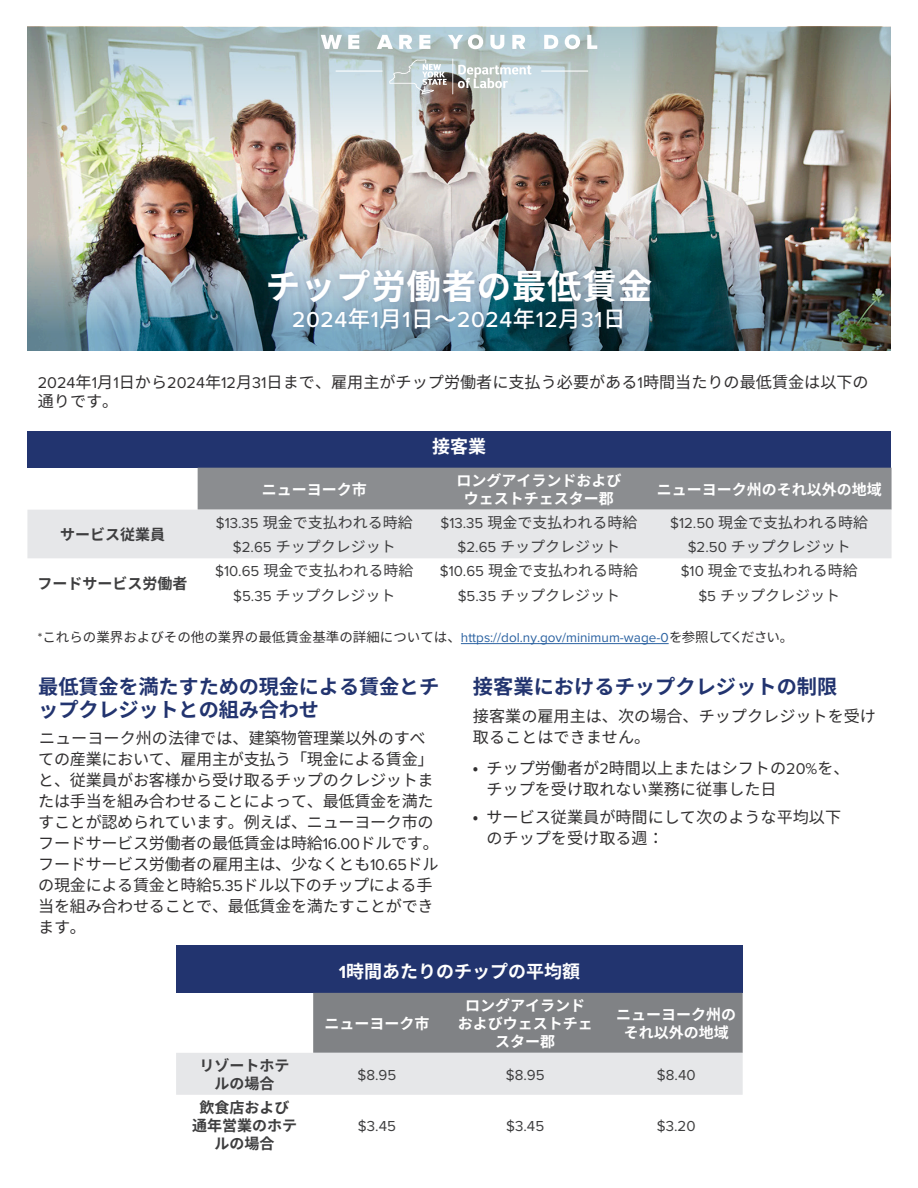
<style>
.page{position:relative;width:918px;height:1188px;background:#fff}
.page>*{position:absolute;margin:0;border:0;box-sizing:border-box;transform-origin:0 0}
.Fact_Sheet_Headline{font:700 34.5px "Noto Sans CJ Kjp";letter-spacing:.02em;color:#fff}
.Fact_Sheet_Headline-2{font:500 22.5px "Proxima Nova";letter-spacing:.025em;color:#fff}
.Section_Headline{font:700 20.25px/22.5px "Noto Sans CJ Kjp";letter-spacing:-.01em;color:#22346f}
.Pa0{font:700 18px "Noto Sans CJ Kjp";color:#fff}
.Body_Copy{font:16.2px/21px "Noto Sans CJ Kjp";letter-spacing:-.02em;color:#312f30}
.Body_Copy-2{font:16.2px/21px "Noto Sans CJ Kjp";color:#312f30}
.Default{font:15px "Noto Sans CJ Kjp";color:#3e3e3f}
.Default-2{font:700 15px/18px "Noto Sans CJ Kjp";color:#fff;text-align:center}
.Default-3{font:700 15px/18px "Noto Sans CJ Kjp";color:#3e3e3f;text-align:center}
.Default-4{font:15px "Proxima Nova";color:#3e3e3f}
.Body_Copy-3{font:13.5px "Noto Sans CJ Kjp";color:#312f30}
.s1{font-family:"Noto Sans CJ Kjp"}
.s2{font-family:"Proxima Nova"}
.s3{font-family:"Proxima Nova";color:#2b62a1}
</style>
<div class="page">
<img style="left:27px;top:162px;width:864px;height:73px">
<img style="left:27px;top:27px;width:864px;height:135px">
<img style="left:27px;top:235px;width:864px;height:116px">
<div style="left:263px;top:264px;width:394px;height:70px;background:#22346f;opacity:.2"></div>
<div style="left:27px;top:431px;width:864px;height:37px;background:#22346f"></div>
<svg style="left:27px;top:468px;width:865px;height:90px;background:#c6c7ca"></svg>
<hr style="left:461px;top:643px;width:208px;height:1px;background:#2b62a1">
<div style="left:176px;top:945px;width:567px;height:48px;background:#22346f"></div>
<svg style="left:176px;top:993px;width:567px;height:102px;background:#bcbec0"></svg>
<hr style="left:541px;top:71px;width:47px;height:1px;background:#fff">
<hr style="left:336px;top:71px;width:47px;height:1px;background:#fff">
<svg style="left:321px;top:35px;width:21px;height:14px"></svg>
<svg style="left:348px;top:35px;width:11px;height:14px"></svg>
<svg style="left:377px;top:35px;width:16px;height:14px"></svg>
<svg style="left:399px;top:35px;width:13px;height:14px"></svg>
<svg style="left:419px;top:35px;width:11px;height:14px"></svg>
<svg style="left:448px;top:35px;width:35px;height:14px"></svg>
<svg style="left:490px;top:35px;width:14px;height:14px"></svg>
<svg style="left:512px;top:35px;width:13px;height:14px"></svg>
<svg style="left:544px;top:35px;width:14px;height:14px"></svg>
<svg style="left:565px;top:35px;width:15px;height:14px"></svg>
<svg style="left:587px;top:35px;width:10px;height:14px"></svg>
<svg style="left:458px;top:65px;width:74px;height:23px"></svg>
<hr style="left:452px;top:59px;width:1px;height:35px;background:#fff">
<svg style="left:389px;top:59px;width:58px;height:35px;background:#bcc3c2"></svg>
<p class="Fact_Sheet_Headline" style="left:266px;top:267px;width:388px">チップ労働者の最低賃金</p>
<p class="Fact_Sheet_Headline-2" style="left:292px;top:306px;width:335px">2024<span class="s1">年</span>1<span class="s1">月</span>1<span class="s1">日～</span>2024<span class="s1">年</span>12<span class="s1">月</span>31<span class="s1">日</span></p>
<p class="Body_Copy-2" style="left:38px;top:373px;width:832px;line-height:18.9px"><span class="s2">2024</span>年<span class="s2">1</span>月<span class="s2">1</span>日から<span class="s2">2024</span>年<span class="s2">12</span>月<span class="s2">31</span>日まで、雇用主がチップ労働者に支払う必要がある<span class="s2">1</span>時間当たりの最低賃金は以下の通りです。</p>
<p class="Pa0" style="left:432px;top:437px;width:55px">接客業</p>
<p class="Default-3" style="left:60px;top:526px;width:107px">サービス従業員</p>
<p class="Default-3" style="left:38px;top:575px;width:152px">フードサービス労働者</p>
<p class="Default-2" style="left:262px;top:480px;width:106px">ニューヨーク市</p>
<p class="Default-2" style="left:456px;top:471px;width:166px">ロングアイランドおよびウェストチェスター郡</p>
<p class="Default-2" style="left:657px;top:480px;width:226px">ニューヨーク州のそれ以外の地域</p>
<p class="Default" style="left:216px;top:514px;width:198px"><span class="s2">$13.35</span> 現金で支払われる時給</p>
<p class="Default" style="left:233px;top:538px;width:164px"><span class="s2">$2.65</span> チップクレジット</p>
<p class="Default" style="left:215px;top:562px;width:200px"><span class="s2">$10.65</span> 現金で支払われる時給</p>
<p class="Default" style="left:233px;top:587px;width:164px"><span class="s2">$5.35</span> チップクレジット</p>
<p class="Default" style="left:440px;top:514px;width:198px"><span class="s2">$13.35</span> 現金で支払われる時給</p>
<p class="Default" style="left:458px;top:538px;width:164px"><span class="s2">$2.65</span> チップクレジット</p>
<p class="Default" style="left:440px;top:562px;width:200px"><span class="s2">$10.65</span> 現金で支払われる時給</p>
<p class="Default" style="left:458px;top:587px;width:164px"><span class="s2">$5.35</span> チップクレジット</p>
<p class="Default" style="left:670px;top:514px;width:200px"><span class="s2">$12.50</span> 現金で支払われる時給</p>
<p class="Default" style="left:688px;top:538px;width:165px"><span class="s2">$2.50</span> チップクレジット</p>
<p class="Default" style="left:681px;top:562px;width:179px"><span class="s2">$10</span> 現金で支払われる時給</p>
<p class="Default" style="left:698px;top:587px;width:143px"><span class="s2">$5</span> チップクレジット</p>
<p class="Body_Copy-3" style="left:38px;top:629px;width:757px"><span class="s2">*</span>これらの業界およびその他の業界の最低賃金基準の詳細については、<span class="s3">https://dol.ny.gov/minimum-wage-0</span>を参照してください。</p>
<p class="Section_Headline" style="left:38px;top:676px;width:403px">最低賃金を満たすための現金による賃金とチップクレジットとの組み合わせ</p>
<p class="Body_Copy" style="left:38px;top:728px;width:402px">ニューヨーク州の法律では、建築物管理業以外のすべての産業において、雇用主が支払う「現金による賃金」と、従業員がお客様から受け取るチップのクレジットまたは手当を組み合わせることによって、最低賃金を満たすことが認められています。例えば、ニューヨーク市のフードサービス労働者の最低賃金は時給<span class="s2">16.00</span>ドルです。フードサービス労働者の雇用主は、少なくとも<span class="s2">10.65</span>ドルの現金による賃金と時給<span class="s2">5.35</span>ドル以下のチップによる手当を組み合わせることで、最低賃金を満たすことができます。</p>
<p class="Section_Headline" style="left:473px;top:676px;width:366px">接客業におけるチップクレジットの制限</p>
<p class="Body_Copy-2" style="left:473px;top:705px;width:405px">接客業の雇用主は、次の場合、チップクレジットを受け取ることはできません。</p>
<p class="Body_Copy-2" style="left:486px;top:758px;width:365px;text-indent:-14px">• チップ労働者が<span class="s2">2</span>時間以上またはシフトの<span class="s2">20%</span>を、チップを受け取れない業務に従事した日</p>
<p class="Body_Copy-2" style="left:486px;top:807px;width:356px;text-indent:-14px">• サービス従業員が時間にして次のような平均以下のチップを受け取る週：</p>
<p class="Pa0" style="left:339px;top:961px;width:243px"><span class="s2">1</span>時間あたりのチップの平均額</p>
<p class="Default-2" style="left:324px;top:1015px;width:106px">ニューヨーク市</p>
<p class="Default-2" style="left:458px;top:997px;width:136px">ロングアイランドおよびウェストチェスター郡</p>
<p class="Default-2" style="left:616px;top:1006px;width:121px">ニューヨーク州のそれ以外の地域</p>
<p class="Default-3" style="left:200px;top:1057px;width:91px">リゾートホテルの場合</p>
<p class="Default-4" style="left:358px;top:1068px;width:40px">$8.95</p>
<p class="Default-4" style="left:506px;top:1068px;width:40px">$8.95</p>
<p class="Default-4" style="left:657px;top:1068px;width:40px">$8.40</p>
<p class="Default-3" style="left:192px;top:1099px;width:106px">飲食店および通年営業のホテルの場合</p>
<p class="Default-4" style="left:358px;top:1119px;width:39px">$3.45</p>
<p class="Default-4" style="left:506px;top:1119px;width:39px">$3.45</p>
<p class="Default-4" style="left:657px;top:1119px;width:40px">$3.20</p>
</div>
